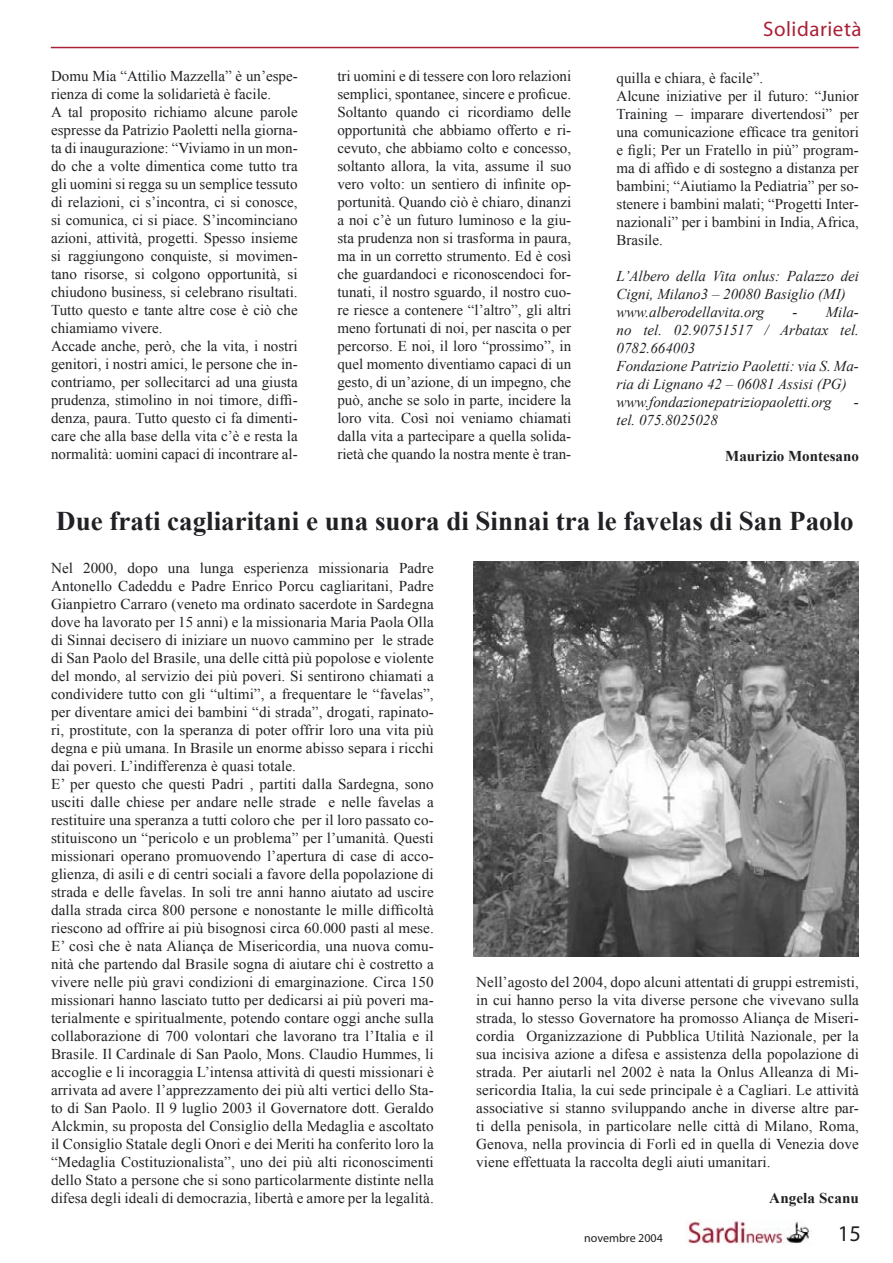
<style>
.page{position:relative;width:893px;height:1263px;background:#fff}
.page>*{position:absolute;margin:0;border:0;box-sizing:border-box;transform-origin:0 0}
.t1{font:700 27px "Times New Roman";color:#212125}
.t2{font:22.5px "Myriad";color:#212125}
.t3{font:21px "Myriad";letter-spacing:.025em;color:#aa2037}
.t4{font:15px/18px "Times New Roman";letter-spacing:.005em;color:#212125}
.t5{font:italic 15px/18px "Times New Roman";color:#212125}
.t6{font:700 15px "Times New Roman";color:#212125}
.t7{font:12px "Myriad";color:#212125}
</style>
<div class="page">
<img style="left:685px;top:1219px;width:127px;height:25px">
<hr style="left:51px;top:47px;width:808px;height:1px;background:#aa2037">
<img style="left:473px;top:561px;width:386px;height:396px">
<h3 class="t3" style="left:763px;top:19px;width:100px">Solidarietà</h3>
<p class="t4" style="left:51px;top:67px;width:248px">Domu Mia “Attilio Mazzella” è un’espe&shy;rienza di come la solidarietà è facile.<br>A tal proposito richiamo alcune parole espresse da Patrizio Paoletti nella giorna&shy;ta di inaugurazione: “Viviamo in un mon&shy;do che a volte dimentica come tutto tra gli uomini si regga su un semplice tessuto di relazioni, ci s’incontra, ci si conosce, si comunica, ci si piace. S’incominciano azioni, attività, progetti. Spesso insieme si raggiungono conquiste, si movimen&shy;tano risorse, si colgono opportunità, si chiudono business, si celebrano risultati.<br>Tutto questo e tante altre cose è ciò che chiamiamo vivere.<br>Accade anche, però, che la vita, i nostri genitori, i nostri amici, le persone che in&shy;contriamo, per sollecitarci ad una giusta prudenza, stimolino in noi timore, diffi&shy;denza, paura. Tutto questo ci fa dimenti&shy;care che alla base della vita c’è e resta la normalità: uomini capaci di incontrare al-</p>
<p class="t4" style="left:337px;top:67px;width:235px;text-align:justify">tri uomini e di tessere con loro relazioni semplici, spontanee, sincere e proficue.<br>Soltanto quando ci ricordiamo delle opportunità che abbiamo offerto e ri&shy;cevuto, che abbiamo colto e concesso, soltanto allora, la vita, assume il suo vero volto: un sentiero di infinite op&shy;portunità. Quando ciò è chiaro, dinanzi a noi c’è un futuro luminoso e la giu&shy;sta prudenza non si trasforma in paura, ma in un corretto strumento. Ed è così che guardandoci e riconoscendoci for&shy;tunati, il nostro sguardo, il nostro cuo&shy;re riesce a contenere “l’altro”, gli altri meno fortunati di noi, per nascita o per percorso. E noi, il loro “prossimo”, in quel momento diventiamo capaci di un gesto, di un’azione, di un impegno, che può, anche se solo in parte, incidere la loro vita. Così noi veniamo chiamati dalla vita a partecipare a quella solida&shy;rietà che quando la nostra mente è tran-</p>
<p class="t4" style="left:617px;top:68px;width:244px">quilla e chiara, è facile”.<br>Alcune iniziative per il futuro: “Junior Training – imparare divertendosi” per una comunicazione efficace tra genitori e figli; Per un Fratello in più” program&shy;ma di affido e di sostegno a distanza per bambini; “Aiutiamo la Pediatria” per so&shy;stenere i bambini malati; “Progetti Inter&shy;nazionali” per i bambini in India, Africa, Brasile.</p>
<p class="t5" style="left:617px;top:266px;width:244px">L’Albero della Vita onlus: Palazzo dei<br>Cigni, Milano3 – 20080 Basiglio (MI) www.alberodellavita.org</p>
<p class="t5" style="left:617px;top:302px;width:244px;text-indent:176px">- Mila&shy;no tel. 02.90751517 / Arbatax tel.<br>0782.664003<br>Fondazione Patrizio Paoletti: via S. Ma&shy;ria di Lignano 42 – 06081 Assisi (PG) www.fondazionepatriziopaoletti.org</p>
<p class="t5" style="left:854px;top:392px;width:6px">-</p>
<p class="t5" style="left:617px;top:410px;width:103px">tel. 075.8025028</p>
<p class="t6" style="left:725px;top:445px;width:135px">Maurizio Montesano</p>
<h1 class="t1" style="left:56px;top:502px;width:799px">Due frati cagliaritani e una suora di Sinnai tra le favelas di San Paolo</h1>
<p class="t4" style="left:51px;top:559px;width:384px">Nel 2000, dopo una lunga esperienza missionaria Padre Antonello Cadeddu e Padre Enrico Porcu cagliaritani, Padre Gianpietro Carraro (veneto ma ordinato sacerdote in Sardegna dove ha lavorato per 15 anni) e la missionaria Maria Paola Olla di Sinnai decisero di iniziare un nuovo cammino per le strade di San Paolo del Brasile, una delle città più popolose e violente del mondo, al servizio dei più poveri. Si sentirono chiamati a condividere tutto con gli “ultimi”, a frequentare le “favelas”, per diventare amici dei bambini “di strada”, drogati, rapinato&shy;ri, prostitute, con la speranza di poter offrir loro una vita più degna e più umana. In Brasile un enorme abisso separa i ricchi dai poveri. L’indifferenza è quasi totale.<br>E’ per questo che questi Padri , partiti dalla Sardegna, sono usciti dalle chiese per andare nelle strade e nelle favelas a restituire una speranza a tutti coloro che per il loro passato co&shy;stituiscono un “pericolo e un problema” per l’umanità. Questi missionari operano promuovendo l’apertura di case di acco&shy;glienza, di asili e di centri sociali a favore della popolazione di strada e delle favelas. In soli tre anni hanno aiutato ad uscire dalla strada circa 800 persone e nonostante le mille difficoltà riescono ad offrire ai più bisognosi circa 60.000 pasti al mese.<br>E’ così che è nata Aliança de Misericordia, una nuova comu&shy;nità che partendo dal Brasile sogna di aiutare chi è costretto a vivere nelle più gravi condizioni di emarginazione. Circa 150 missionari hanno lasciato tutto per dedicarsi ai più poveri ma&shy;terialmente e spiritualmente, potendo contare oggi anche sulla collaborazione di 700 volontari che lavorano tra l’Italia e il Brasile. Il Cardinale di San Paolo, Mons. Claudio Hummes, li accoglie e li incoraggia L’intensa attività di questi missionari è arrivata ad avere l’apprezzamento dei più alti vertici dello Sta&shy;to di San Paolo. Il 9 luglio 2003 il Governatore dott. Geraldo Alckmin, su proposta del Consiglio della Medaglia e ascoltato il Consiglio Statale degli Onori e dei Meriti ha conferito loro la “Medaglia Costituzionalista”, uno dei più alti riconoscimenti dello Stato a persone che si sono particolarmente distinte nella difesa degli ideali di democrazia, libertà e amore per la legalità.</p>
<p class="t4" style="left:476px;top:973px;width:384px;text-align:justify">Nell’agosto del 2004, dopo alcuni attentati di gruppi estremisti, in cui hanno perso la vita diverse persone che vivevano sulla strada, lo stesso Governatore ha promosso Aliança de Miseri&shy;cordia Organizzazione di Pubblica Utilità Nazionale, per la sua incisiva azione a difesa e assistenza della popolazione di strada. Per aiutarli nel 2002 è nata la Onlus Alleanza di Mi&shy;sericordia Italia, la cui sede principale è a Cagliari. Le attività associative si stanno sviluppando anche in diverse altre par&shy;ti della penisola, in particolare nelle città di Milano, Roma, Genova, nella provincia di Forlì ed in quella di Venezia dove viene effettuata la raccolta degli aiuti umanitari.</p>
<p class="t6" style="left:769px;top:1188px;width:91px">Angela Scanu</p>
<p class="t7" style="left:584px;top:1231px;width:80px">novembre 2004</p>
<h2 class="t2" style="left:838px;top:1222px;width:25px">15</h2>
</div>
